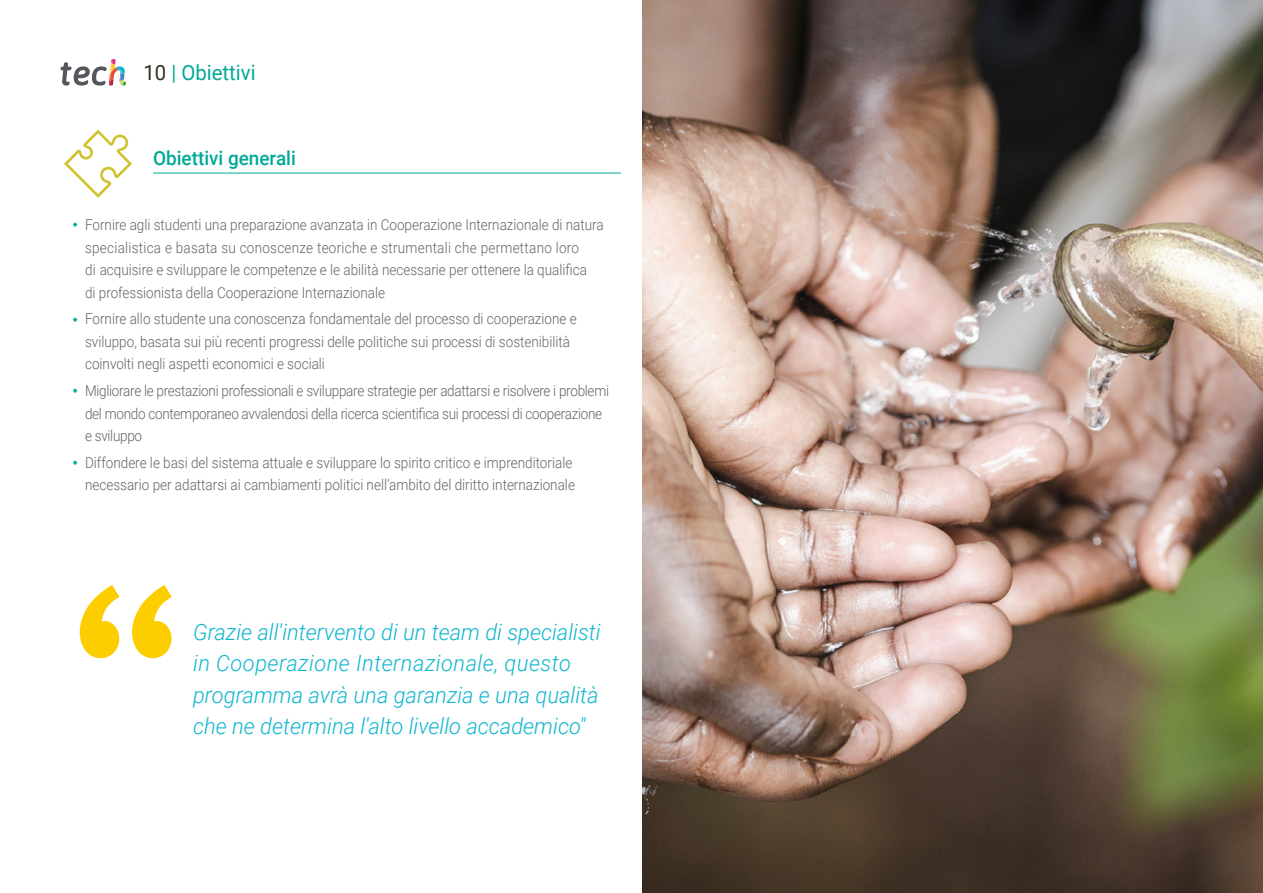
<style>
.page{position:relative;width:1263px;height:893px;background:#fff}
.page>*{position:absolute;margin:0;border:0;box-sizing:border-box;transform-origin:0 0}
.t1{font:italic 300 22.5px/31.5px "Roboto";color:#0fb6cf}
.t2{font:21px "Roboto";color:#00a996}
.t3{font:500 19.5px "Roboto";color:#00a996}
.t4{font:300 15px/22.5px "Roboto";color:#61646a;scale:.9 1}
.t5{font:300 15px/22.5px "Roboto";letter-spacing:-.02em;color:#61646a;scale:.9 1}
.s1{color:#312e20}
</style>
<div class="page">
<hr style="left:153px;top:173px;width:468px;height:1px;background:#00a996">
<svg style="left:64px;top:130px;width:68px;height:68px"></svg>
<svg style="left:61px;top:59px;width:65px;height:27px"></svg>
<img style="left:642px;top:0;width:621px;height:893px">
<svg style="left:80px;top:585px;width:92px;height:73px"></svg>
<h2 class="t2" style="left:144px;top:57px;width:114px"><span class="s1">10</span> | Obiettivi</h2>
<h3 class="t3" style="left:153px;top:144px;width:144px">Obiettivi generali</h3>
<p class="t4" style="left:85px;top:213px;width:578px">Fornire agli studenti una preparazione avanzata in Cooperazione Internazionale di natura specialistica e basata su conoscenze teoriche e strumentali che permettano loro<br>di acquisire e sviluppare le competenze e le abilità necessarie per ottenere la qualifica<br>di professionista della Cooperazione Internazionale</p>
<p class="t4" style="left:85px;top:307px;width:548px">Fornire allo studente una conoscenza fondamentale del processo di cooperazione e sviluppo, basata sui più recenti progressi delle politiche sui processi di sostenibilità coinvolti negli aspetti economici e sociali</p>
<p class="t5" style="left:85px;top:379px;width:584px">Migliorare le prestazioni professionali e sviluppare strategie per adattarsi e risolvere i problemi del mondo contemporaneo avvalendosi della ricerca scientifica sui processi di cooperazione e sviluppo</p>
<p class="t4" style="left:85px;top:451px;width:546px">Diffondere le basi del sistema attuale e sviluppare lo spirito critico e imprenditoriale necessario per adattarsi ai cambiamenti politici nell’ambito del diritto internazionale</p>
<h1 class="t1" style="left:193px;top:615px;width:409px">Grazie all'intervento di un team di specialisti in Cooperazione Internazionale, questo programma avrà una garanzia e una qualità che ne determina l'alto livello accademico"</h1>
</div>
